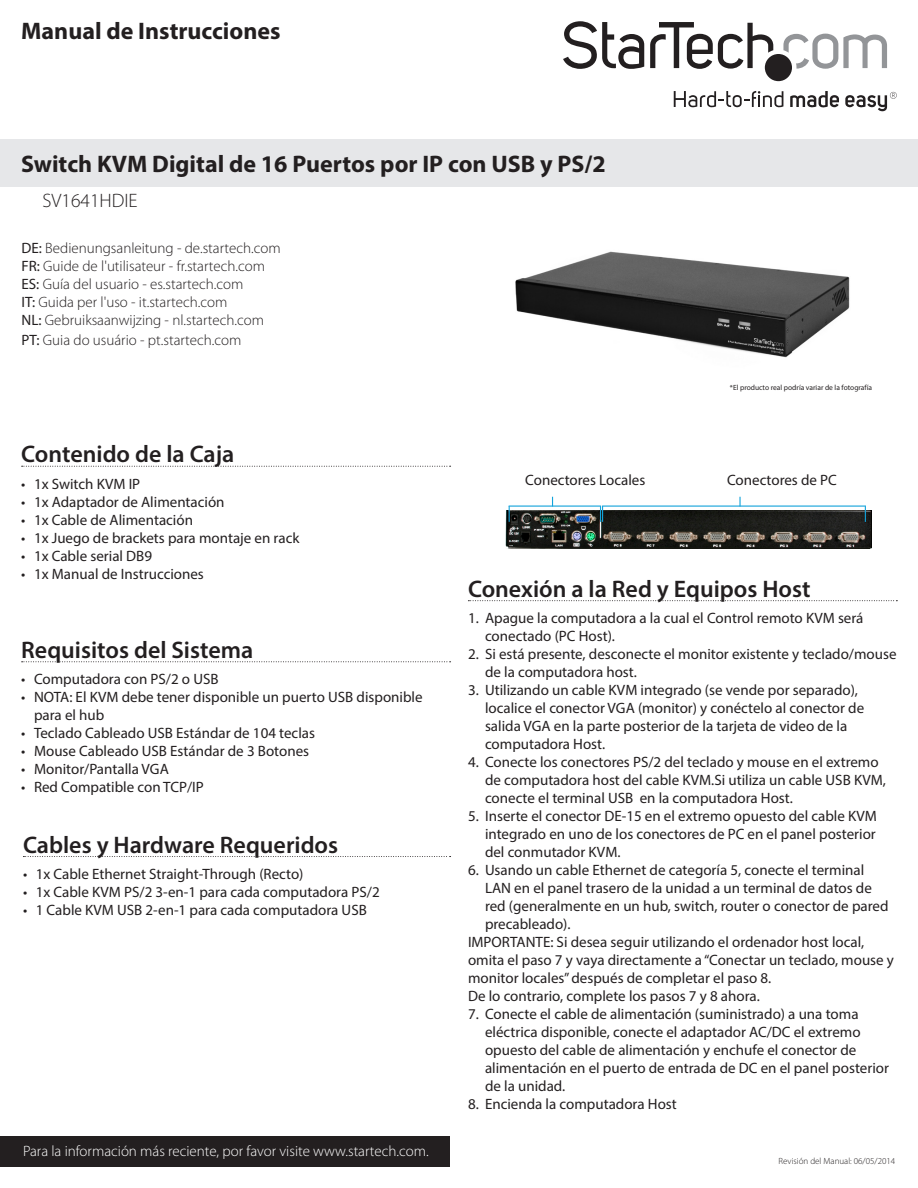
<style>
.page{position:relative;width:918px;height:1188px;background:#fff}
.page>*{position:absolute;margin:0;border:0;box-sizing:border-box;transform-origin:0 0}
.t1{font:600 24px "Myriad Pro";color:#231f20}
.Title_Description{font:700 24px "Myriad Pro";color:#231f20}
.Title_SKU{font:300 19.5px "Myriad Pro";color:#231f20}
.Text{font:15px/18px "Myriad Pro";color:#231f20}
.t2{font:300 15px/18px "Myriad Pro";color:#231f20}
.t3{font:300 15px "Myriad Pro";color:#fff}
.Text-2{font:300 9px "Myriad Pro";color:#231f20}
.Text-3{font:7.5px "Myriad Pro";color:#231f20}
.s1{font-weight:400}
</style>
<div class="page">
<svg style="left:783px;top:34px;width:104px;height:35px"></svg>
<svg style="left:845px;top:92px;width:52px;height:19px"></svg>
<svg style="left:790px;top:91px;width:49px;height:17px"></svg>
<svg style="left:674px;top:91px;width:109px;height:16px"></svg>
<svg style="left:563px;top:21px;width:81px;height:48px"></svg>
<svg style="left:650px;top:22px;width:123px;height:47px"></svg>
<div style="left:765px;top:54px;width:27px;height:27px;background:#231f20;border-radius:50%"></div>
<div style="left:0;top:140px;width:918px;height:47px;background:#e6e7e9"></div>
<div style="left:0;top:1136px;width:450px;height:30px;background:#231f20"></div>
<svg style="left:22px;top:466px;width:429px;height:1px"></svg>
<svg style="left:22px;top:661px;width:429px;height:1px"></svg>
<svg style="left:23px;top:856px;width:428px;height:1px"></svg>
<img style="left:515px;top:251px;width:335px;height:107px">
<img style="left:506px;top:510px;width:366px;height:39px">
<svg style="left:509px;top:507px;width:1px;height:15px"></svg>
<svg style="left:600px;top:506px;width:3px;height:16px"></svg>
<svg style="left:865px;top:507px;width:1px;height:15px"></svg>
<svg style="left:739px;top:497px;width:2px;height:9px"></svg>
<hr style="left:509px;top:506px;width:92px;height:1px;background:#13a3db">
<hr style="left:602px;top:506px;width:264px;height:1px;background:#13a3db">
<svg style="left:468px;top:600px;width:429px;height:1px"></svg>
<h1 class="Title_Description" style="left:21px;top:16px;width:261px">Manual de Instrucciones</h1>
<p class="Title_Description" style="left:21px;top:148px;width:586px">Switch KVM Digital de 16 Puertos por IP con USB y PS/2</p>
<p class="Title_SKU" style="left:43px;top:189px;width:97px">SV1641HDIE</p>
<p class="t2" style="left:22px;top:239px;width:261px"><span class="s1">DE:</span> Bedienungsanleitung - de.startech.com <span class="s1">FR:</span> Guide de l'utilisateur - fr.startech.com <span class="s1">ES:</span> Guía del usuario - es.startech.com<br><span class="s1">IT:</span> Guida per l'uso - it.startech.com<br><span class="s1">NL:</span> Gebruiksaanwijzing - nl.startech.com</p>
<p class="t2" style="left:22px;top:331px;width:221px"><span class="s1">PT:</span> Guia do usuário - pt.startech.com</p>
<h1 class="t1" style="left:21px;top:439px;width:215px">Contenido de la Caja</h1>
<p class="Text" style="left:21px;top:475px;width:121px">• 1x Switch KVM IP</p>
<p class="Text" style="left:21px;top:493px;width:205px">• 1x Adaptador de Alimentación</p>
<p class="Text" style="left:21px;top:511px;width:173px">• 1x Cable de Alimentación</p>
<p class="Text" style="left:21px;top:529px;width:280px">• 1x Juego de brackets para montaje en rack</p>
<p class="Text" style="left:21px;top:547px;width:132px">• 1x Cable serial DB9</p>
<p class="Text" style="left:21px;top:565px;width:184px">• 1x Manual de Instrucciones</p>
<h1 class="t1" style="left:21px;top:635px;width:234px">Requisitos del Sistema</h1>
<p class="Text" style="left:21px;top:670px;width:199px">• Computadora con PS/2 o USB</p>
<p class="Text" style="left:34px;top:688px;width:390px;text-indent:-13px">• NOTA: El KVM debe tener disponible un puerto USB disponible para el hub</p>
<p class="Text" style="left:21px;top:724px;width:295px">• Teclado Cableado USB Estándar de 104 teclas</p>
<p class="Text" style="left:21px;top:742px;width:289px">• Mouse Cableado USB Estándar de 3 Botones</p>
<p class="Text" style="left:21px;top:760px;width:149px">• Monitor/Pantalla VGA</p>
<p class="Text" style="left:21px;top:778px;width:184px">• Red Compatible con TCP/IP</p>
<h1 class="t1" style="left:23px;top:829px;width:317px">Cables y Hardware Requeridos</h1>
<p class="Text" style="left:23px;top:865px;width:282px">• 1x Cable Ethernet Straight-Through (Recto)</p>
<p class="Text" style="left:23px;top:883px;width:358px">• 1x Cable KVM PS/2 3-en-1 para cada computadora PS/2</p>
<p class="Text" style="left:23px;top:901px;width:345px">• 1 Cable KVM USB 2-en-1 para cada computadora USB</p>
<p class="t3" style="left:23px;top:1142px;width:407px">Para la información más reciente, por favor visite www.startech.com.</p>
<p class="Text-3" style="left:730px;top:383px;width:144px">*El producto real podría variar de la fotografía</p>
<p class="Text" style="left:525px;top:471px;width:122px">Conectores Locales</p>
<p class="Text" style="left:727px;top:471px;width:111px">Conectores de PC</p>
<h1 class="t1" style="left:468px;top:574px;width:344px">Conexión a la Red y Equipos Host</h1>
<p class="Text" style="left:485px;top:609px;width:380px;text-indent:-17px">1. Apague la computadora a la cual el Control remoto KVM será conectado (PC Host).</p>
<p class="Text" style="left:485px;top:645px;width:413px;text-indent:-17px">2. Si está presente, desconecte el monitor existente y teclado/mouse de la computadora host.</p>
<p class="Text" style="left:485px;top:681px;width:381px;text-indent:-17px">3. Utilizando un cable KVM integrado (se vende por separado), localice el conector VGA (monitor) y conéctelo al conector de salida VGA en la parte posterior de la tarjeta de video de la computadora Host.</p>
<p class="Text" style="left:485px;top:753px;width:402px;text-indent:-17px">4. Conecte los conectores PS/2 del teclado y mouse en el extremo de computadora host del cable KVM.Si utiliza un cable USB KVM, conecte el terminal USB en la computadora Host.</p>
<p class="Text" style="left:485px;top:807px;width:393px;text-align:justify;text-indent:-17px">5. Inserte el conector DE-15 en el extremo opuesto del cable KVM integrado en uno de los conectores de PC en el panel posterior del conmutador KVM.</p>
<p class="Text" style="left:485px;top:861px;width:405px;text-indent:-17px">6. Usando un cable Ethernet de categoría 5, conecte el terminal LAN en el panel trasero de la unidad a un terminal de datos de red (generalmente en un hub, switch, router o conector de pared precableado).</p>
<p class="Text" style="left:468px;top:933px;width:428px">IMPORTANTE: Si desea seguir utilizando el ordenador host local, omita el paso 7 y vaya directamente a “Conectar un teclado, mouse y monitor locales” después de completar el paso 8.</p>
<p class="Text" style="left:468px;top:987px;width:293px">De lo contrario, complete los pasos 7 y 8 ahora.</p>
<p class="Text" style="left:485px;top:1005px;width:406px;text-indent:-17px">7. Conecte el cable de alimentación (suministrado) a una toma eléctrica disponible, conecte el adaptador AC/DC el extremo opuesto del cable de alimentación y enchufe el conector de alimentación en el puerto de entrada de DC en el panel posterior de la unidad.</p>
<p class="Text" style="left:468px;top:1095px;width:210px">8. Encienda la computadora Host</p>
<p class="Text-2" style="left:779px;top:1156px;width:118px">Revisión del Manual: 06/05/2014</p>
</div>
